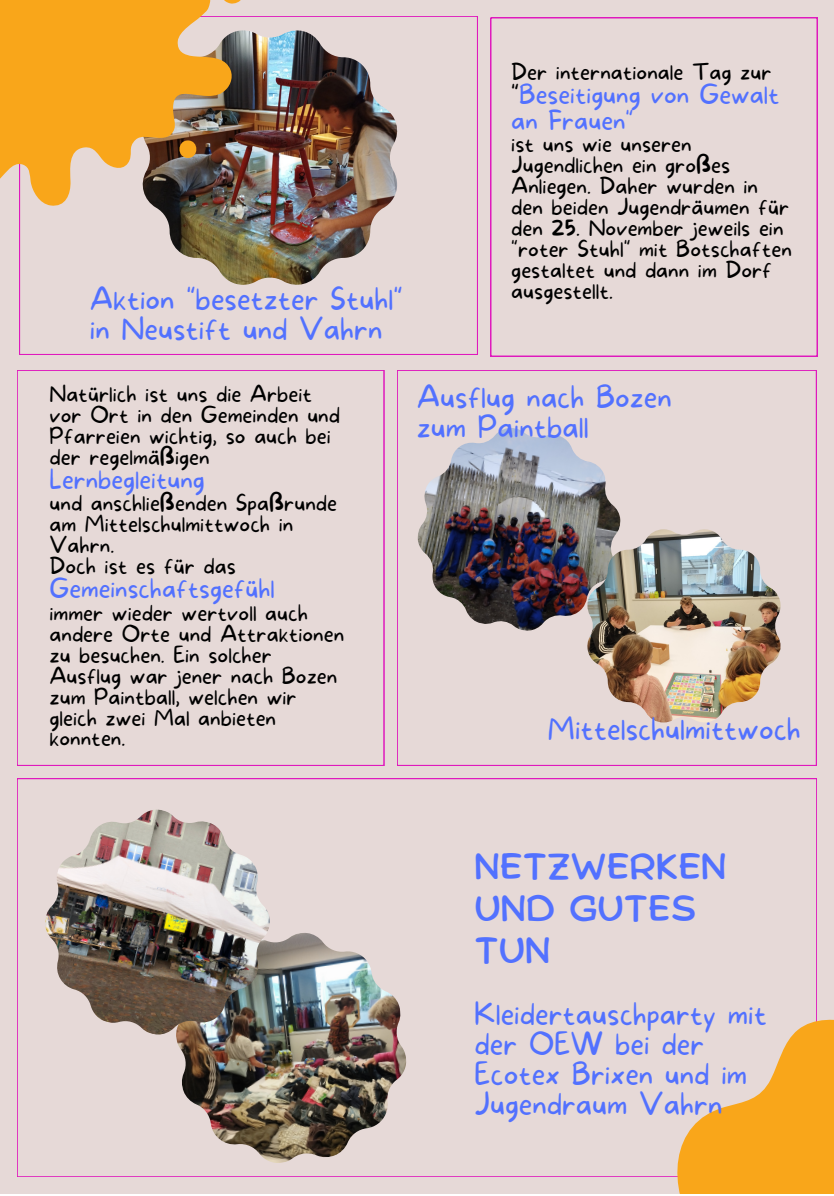
<style>
.page{position:relative;width:834px;height:1196px;background:#fff}
.page>*{position:absolute;margin:0;border:0;box-sizing:border-box;transform-origin:0 0}
.t1{font:36px/42px "Comica";color:#5271ff}
.t2{font:100 30px/30px "More Sugar";color:#5271ff}
.t3{font:100 26px/25.4px "More Sugar";color:#5271ff}
.t4{font:100 22px/21px "More Sugar";color:#000}
.s1{color:#000}
</style>
<div class="page">
<div style="left:0;top:0;width:834px;height:1193px;background:#e6d9d7"></div>
<div style="left:17px;top:370px;width:367px;height:395px;border:1px solid #df19bd"></div>
<svg style="left:614px;top:1017px;width:220px;height:176px"></svg>
<img style="left:157px;top:30px;width:240px;height:255px">
<svg style="left:0;top:0;width:234px;height:208px;fill:#f9a61a"></svg>
<svg style="left:221px;top:0;width:20px;height:4px"></svg>
<svg style="left:177px;top:140px;width:22px;height:18px"></svg>
<img style="left:417px;top:428px;width:204px;height:203px">
<img style="left:587px;top:529px;width:193px;height:193px">
<img style="left:176px;top:933px;width:231px;height:230px">
<img style="left:45px;top:809px;width:227px;height:227px">
<p class="t4" style="left:511px;top:63px;width:262px">Der internationale Tag zur</p>
<p class="t3" style="left:511px;top:83px;width:270px"><span class="s1">"</span>Beseitigung von Gewalt an Frauen"</p>
<p class="t4" style="left:511px;top:135px;width:282px">ist uns wie unseren<br>Jugendlichen ein großes<br>Anliegen. Daher wurden in den beiden Jugendräumen für den 25. November jeweils ein "roter Stuhl" mit Botschaften gestaltet und dann im Dorf</p>
<h2 class="t2" style="left:90px;top:286px;width:314px">Aktion "besetzter Stuhl"</h2>
<p class="t4" style="left:511px;top:281px;width:103px">ausgestellt.</p>
<h2 class="t2" style="left:90px;top:315px;width:294px">in Neustift und Vahrn</h2>
<p class="t4" style="left:50px;top:384px;width:292px">Natürlich ist uns die Arbeit vor Ort in den Gemeinden und<br>Pfarreien wichtig, so auch bei der regelmäßigen</p>
<p class="t3" style="left:50px;top:468px;width:157px">Lernbegleitung</p>
<p class="t4" style="left:50px;top:494px;width:289px">und anschließenden Spaßrunde am Mittelschulmittwoch in<br>Vahrn.<br>Doch ist es für das</p>
<p class="t3" style="left:50px;top:577px;width:227px">Gemeinschaftsgefühl</p>
<p class="t4" style="left:50px;top:603px;width:296px">immer wieder wertvoll auch andere Orte und Attraktionen zu besuchen. Ein solcher<br>Ausflug war jener nach Bozen zum Paintball, welchen wir gleich zwei Mal anbieten konnten.</p>
<h2 class="t2" style="left:417px;top:383px;width:256px">Ausflug nach Bozen zum Paintball</h2>
<h2 class="t2" style="left:548px;top:715px;width:254px">Mittelschulmittwoch</h2>
<h1 class="t1" style="left:474px;top:846px;width:253px">NETZWERKEN<br>UND GUTES<br>TUN</h1>
<h2 class="t2" style="left:474px;top:1000px;width:294px">Kleidertauschparty mit der OEW bei der<br>Ecotex Brixen und im<br>Jugendraum Vahrn</h2>
</div>
